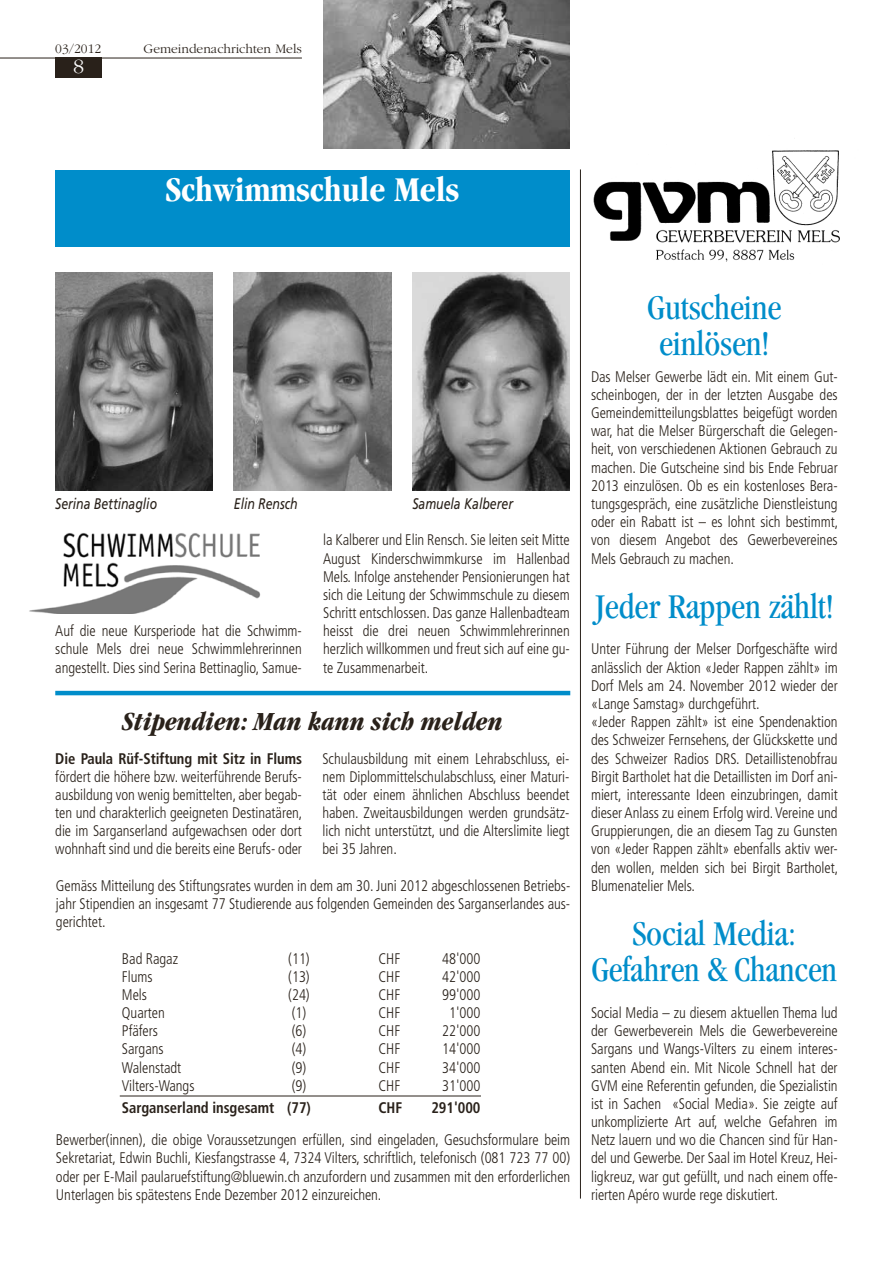
<style>
.page{position:relative;width:893px;height:1263px;background:#fff}
.page>*{position:absolute;margin:0;border:0;box-sizing:border-box;transform-origin:0 0}
.t1{font:condensed 36px/36px "Garamond";letter-spacing:-.005em;color:#008dca;text-align:center}
.t2{font:700 condensed 36px "Garamond";letter-spacing:-.005em;color:#fff}
.t3{font:italic 700 condensed 27px "Garamond";letter-spacing:-.005em;color:#29211a}
.t4{font:300 21px "Garamond";color:#fff}
.t5{font:300 condensed 15.3px/18.1px "Frutiger";letter-spacing:-.005em;color:#29211a;text-align:justify;scale:.95 1}
.t6{font:700 condensed 15.3px "Frutiger";letter-spacing:-.005em;color:#29211a;scale:.95 1}
.t7{font:italic 15.3px "Frutiger";letter-spacing:-.005em;color:#29211a;scale:.8 1}
.t8{font:300 13.5px "Garamond";color:#29211a}
</style>
<div class="page">
<hr style="left:0;top:58px;width:302px;height:1px;background:#29211a">
<div style="left:55px;top:57px;width:47px;height:21px;background:#29211a"></div>
<img style="left:323px;top:0;width:247px;height:149px">
<div style="left:55px;top:170px;width:515px;height:77px;background:#008dca"></div>
<hr style="left:580px;top:169px;width:1px;height:1029px;background:#29211a">
<img style="left:234px;top:273px;width:157px;height:218px">
<img style="left:412px;top:273px;width:158px;height:218px">
<img style="left:29px;top:533px;width:232px;height:81px">
<img style="left:55px;top:273px;width:158px;height:218px">
<img style="left:593px;top:150px;width:247px;height:112px">
<hr style="left:120px;top:1096px;width:361px;height:1px;background:#29211a">
<hr style="left:55px;top:691px;width:515px;height:4px;background:#008dca">
<p class="t8" style="left:55px;top:41px;width:47px">03/2012</p>
<p class="t8" style="left:143px;top:41px;width:160px">Gemeindenachrichten Mels</p>
<h3 class="t4" style="left:73px;top:56px;width:12px">8</h3>
<h1 class="t2" style="left:166px;top:169px;width:295px">Schwimmschule Mels</h1>
<p class="t7" style="left:55px;top:495px;width:129px">Serina Bettinaglio</p>
<p class="t7" style="left:234px;top:495px;width:81px">Elin Rensch</p>
<p class="t7" style="left:412px;top:495px;width:127px">Samuela Kalberer</p>
<p class="t5" style="left:323px;top:531px;width:261px">la Kalberer und Elin Rensch. Sie leiten seit Mitte August Kinderschwimmkurse im Hallenbad Mels. Infolge anstehender Pensionierungen hat sich die Leitung der Schwimmschule zu diesem Schritt entschlossen. Das ganze Hallenbadteam heisst die drei neuen Schwimmlehrerinnen herzlich willkommen und freut sich auf eine gu&shy;te Zusammenarbeit.</p>
<h2 class="t3" style="left:122px;top:705px;width:382px">Stipendien: Man kann sich melden</h2>
<p class="t5" style="left:322px;top:749px;width:262px">Schulausbildung mit einem Lehrabschluss, ei&shy;nem Diplommittelschulabschluss, einer Maturi&shy;tät oder einem ähnlichen Abschluss beendet haben. Zweitausbildungen werden grundsätz&shy;lich nicht unterstützt, und die Alterslimite liegt bei 35 Jahren.</p>
<p class="t5" style="left:56px;top:877px;width:543px">Gemäss Mitteilung des Stiftungsrates wurden in dem am 30. Juni 2012 abgeschlossenen Betriebs&shy;jahr Stipendien an insgesamt 77 Studierende aus folgenden Gemeinden des Sarganserlandes aus&shy;gerichtet.</p>
<p class="t5" style="left:122px;top:949px;width:61px">Bad Ragaz</p>
<p class="t5" style="left:288px;top:949px;width:24px">(11)</p>
<p class="t5" style="left:378px;top:949px;width:24px">CHF</p>
<p class="t5" style="left:442px;top:949px;width:42px">48'000</p>
<p class="t5" style="left:122px;top:967px;width:34px">Flums</p>
<p class="t5" style="left:288px;top:967px;width:24px">(13)</p>
<p class="t5" style="left:378px;top:967px;width:24px">CHF</p>
<p class="t5" style="left:442px;top:967px;width:42px">42'000</p>
<p class="t5" style="left:122px;top:986px;width:28px">Mels</p>
<p class="t5" style="left:288px;top:986px;width:24px">(24)</p>
<p class="t5" style="left:378px;top:986px;width:24px">CHF</p>
<p class="t5" style="left:442px;top:986px;width:42px">99'000</p>
<p class="t5" style="left:122px;top:1004px;width:47px">Quarten</p>
<p class="t5" style="left:292px;top:1004px;width:17px">(1)</p>
<p class="t5" style="left:378px;top:1004px;width:24px">CHF</p>
<p class="t5" style="left:449px;top:1004px;width:35px">1'000</p>
<p class="t5" style="left:122px;top:1022px;width:39px">Pfäfers</p>
<p class="t5" style="left:292px;top:1022px;width:17px">(6)</p>
<p class="t5" style="left:378px;top:1022px;width:24px">CHF</p>
<p class="t5" style="left:442px;top:1022px;width:42px">22'000</p>
<p class="t5" style="left:122px;top:1040px;width:45px">Sargans</p>
<p class="t5" style="left:292px;top:1040px;width:17px">(4)</p>
<p class="t5" style="left:378px;top:1040px;width:24px">CHF</p>
<p class="t5" style="left:442px;top:1040px;width:42px">14'000</p>
<p class="t5" style="left:122px;top:1058px;width:64px">Walenstadt</p>
<p class="t5" style="left:292px;top:1058px;width:17px">(9)</p>
<p class="t5" style="left:378px;top:1058px;width:24px">CHF</p>
<p class="t5" style="left:442px;top:1058px;width:42px">34'000</p>
<p class="t5" style="left:122px;top:1076px;width:78px">Vilters-Wangs</p>
<p class="t5" style="left:292px;top:1076px;width:17px">(9)</p>
<p class="t5" style="left:378px;top:1076px;width:24px">CHF</p>
<p class="t5" style="left:442px;top:1076px;width:42px">31'000</p>
<p class="t6" style="left:122px;top:1099px;width:200px">Sarganserland insgesamt (77)</p>
<p class="t6" style="left:378px;top:1099px;width:26px">CHF</p>
<p class="t6" style="left:431px;top:1099px;width:53px">291'000</p>
<p class="t5" style="left:56px;top:1131px;width:543px">Bewerber(innen), die obige Voraussetzungen erfüllen, sind eingeladen, Gesuchsformulare beim Sekretariat, Edwin Buchli, Kiesfangstrasse 4, 7324 Vilters, schriftlich, telefonisch (081 723 77 00) oder per E-Mail paularuefstiftung@bluewin.ch anzufordern und zusammen mit den erforderlichen Unterlagen bis spätestens Ende Dezember 2012 einzureichen.</p>
<p class="t5" style="left:55px;top:622px;width:261px">Auf die neue Kursperiode hat die Schwimm&shy;schule Mels drei neue Schwimmlehrerinnen angestellt. Dies sind Serina Bettinaglio, Samue-</p>
<p class="t6" style="left:55px;top:749px;width:261px">Die Paula Rüf-Stiftung mit Sitz in Flums</p>
<p class="t5" style="left:55px;top:767px;width:262px">fördert die höhere bzw. weiterführende Berufs&shy;ausbildung von wenig bemittelten, aber begab&shy;ten und charakterlich geeigneten Destinatären, die im Sarganserland aufgewachsen oder dort wohnhaft sind und die bereits eine Berufs- oder</p>
<h1 class="t1" style="left:647px;top:289px;width:136px">Gutscheine einlösen!</h1>
<p class="t5" style="left:591px;top:368px;width:262px">Das Melser Gewerbe lädt ein. Mit einem Gut&shy;scheinbogen, der in der letzten Ausgabe des Gemeindemitteilungsblattes beigefügt worden war, hat die Melser Bürgerschaft die Gelegen&shy;heit, von verschiedenen Aktionen Gebrauch zu machen. Die Gutscheine sind bis Ende Februar 2013 einzulösen. Ob es ein kostenloses Bera&shy;tungsgespräch, eine zusätzliche Dienstleistung oder ein Rabatt ist – es lohnt sich bestimmt, von diesem Angebot des Gewerbevereines Mels Gebrauch zu machen.</p>
<h1 class="t1" style="left:595px;top:588px;width:240px">Jeder Rappen zählt!</h1>
<p class="t5" style="left:591px;top:640px;width:262px;text-align:left">Unter Führung der Melser Dorfgeschäfte wird anlässlich der Aktion «Jeder Rappen zählt» im Dorf Mels am 24. November 2012 wieder der «Lange Samstag» durchgeführt.<br>«Jeder Rappen zählt» ist eine Spendenaktion des Schweizer Fernsehens, der Glückskette und des Schweizer Radios DRS. Detaillistenobfrau Birgit Bartholet hat die Detaillisten im Dorf ani&shy;miert, interessante Ideen einzubringen, damit dieser Anlass zu einem Erfolg wird. Vereine und Gruppierungen, die an diesem Tag zu Gunsten von «Jeder Rappen zählt» ebenfalls aktiv wer&shy;den wollen, melden sich bei Birgit Bartholet, Blumenatelier Mels.</p>
<h1 class="t1" style="left:591px;top:915px;width:247px">Social Media:<br>Gefahren &amp; Chancen</h1>
<p class="t5" style="left:591px;top:1004px;width:261px">Social Media – zu diesem aktuellen Thema lud der Gewerbeverein Mels die Gewerbevereine Sargans und Wangs-Vilters zu einem interes&shy;santen Abend ein. Mit Nicole Schnell hat der GVM eine Referentin gefunden, die Spezialistin ist in Sachen «Social Media». Sie zeigte auf unkomplizierte Art auf, welche Gefahren im Netz lauern und wo die Chancen sind für Han&shy;del und Gewerbe. Der Saal im Hotel Kreuz, Hei&shy;ligkreuz, war gut gefüllt, und nach einem offe&shy;rierten Apéro wurde rege diskutiert.</p>
</div>
